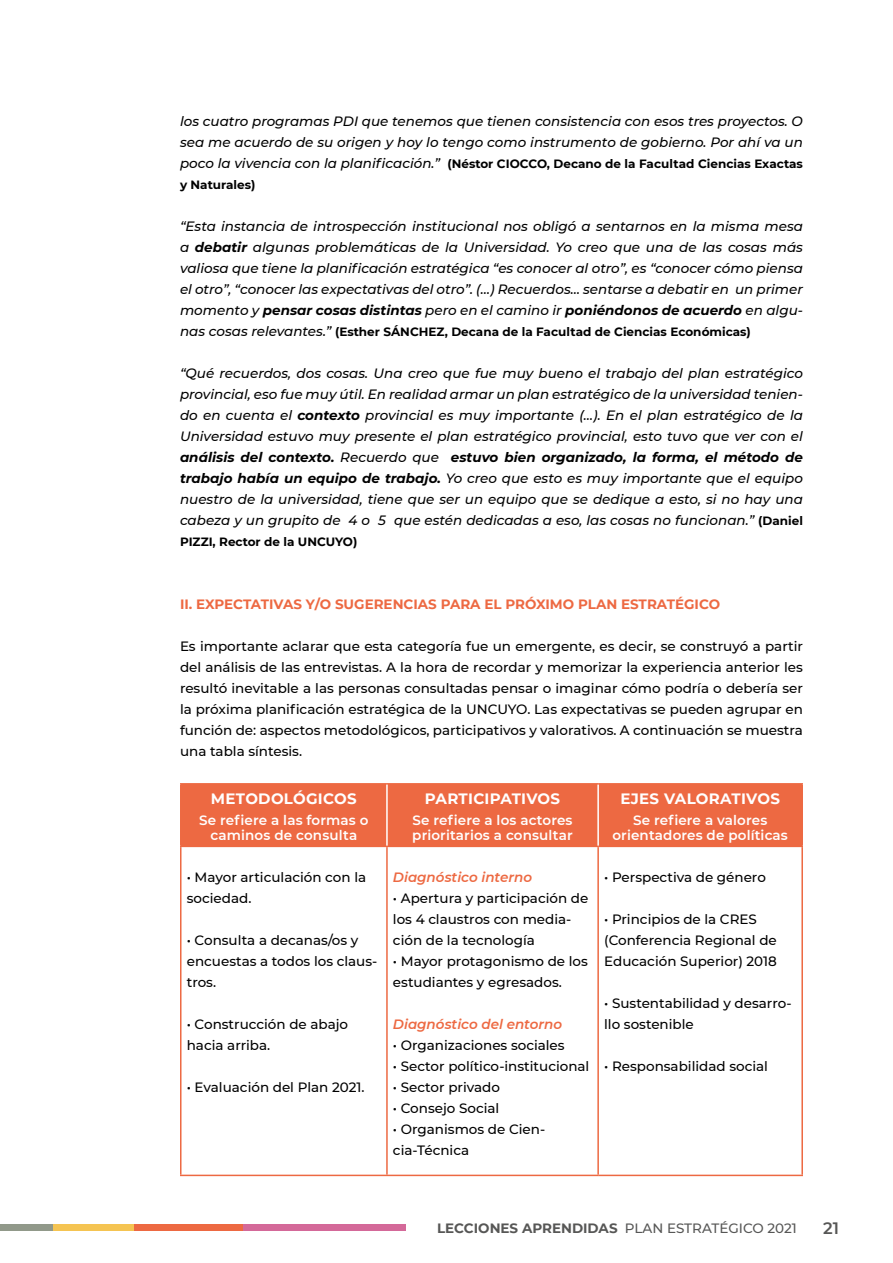
<style>
.page{position:relative;width:893px;height:1263px;background:#fff}
.page>*{position:absolute;margin:0;border:0;box-sizing:border-box;transform-origin:0 0}
.t1{font:600 16.5px "Montserrat";color:#575756}
.t2{font:700 15px "Montserrat";letter-spacing:.02em;color:#fff}
.t3{font:italic 500 13.5px/21px "Montserrat";color:#000;text-align:justify}
.t4{font:500 13.5px/21px "Montserrat";color:#000}
.t5{font:600 13.5px/15px "Montserrat";letter-spacing:.01em;color:#fff;text-align:center}
.t6{font:700 13.5px "Montserrat";color:#ed6942}
.t7{font:italic 600 13.5px "Montserrat";color:#ed6942}
.t8{font:700 13.5px "Montserrat";color:#575756}
.t9{font:700 12px/21px "Montserrat";color:#000}
.s1{font-weight:500;font-style:italic;font-size:13.5px}
.s2{font-weight:700}
.s3{font-weight:700;font-style:normal;font-size:12px}
.s4{font-weight:500}
</style>
<div class="page">
<div style="left:0;top:1224px;width:53px;height:7px;background:#91998a"></div>
<div style="left:53px;top:1224px;width:81px;height:7px;background:#f5c452"></div>
<div style="left:134px;top:1224px;width:109px;height:7px;background:#ed6942"></div>
<div style="left:243px;top:1224px;width:162px;height:7px;background:#d46999"></div>
<div style="left:182px;top:785px;width:619px;height:61px;background:#ed6942"></div>
<hr style="left:180px;top:783px;width:207px;height:2px;background:#ed6942">
<hr style="left:180px;top:785px;width:2px;height:61px;background:#ed6942">
<hr style="left:387px;top:783px;width:211px;height:2px;background:#ed6942">
<hr style="left:598px;top:783px;width:205px;height:2px;background:#ed6942">
<hr style="left:801px;top:785px;width:2px;height:61px;background:#ed6942">
<hr style="left:180px;top:846px;width:207px;height:1px;background:#ed6942">
<hr style="left:387px;top:846px;width:211px;height:1px;background:#ed6942">
<hr style="left:598px;top:846px;width:205px;height:1px;background:#ed6942">
<hr style="left:386px;top:785px;width:2px;height:61px;background:#fff">
<hr style="left:597px;top:785px;width:2px;height:61px;background:#fff">
<hr style="left:180px;top:847px;width:2px;height:328px;background:#ed6942">
<hr style="left:386px;top:847px;width:2px;height:328px;background:#ed6942">
<hr style="left:597px;top:847px;width:2px;height:328px;background:#ed6942">
<hr style="left:801px;top:847px;width:2px;height:328px;background:#ed6942">
<hr style="left:180px;top:1175px;width:207px;height:1px;background:#ed6942">
<hr style="left:387px;top:1175px;width:211px;height:1px;background:#ed6942">
<hr style="left:598px;top:1175px;width:205px;height:1px;background:#ed6942">
<p class="t3" style="left:180px;top:110px;width:624px">los cuatro programas PDI que tenemos que tienen consistencia con esos tres proyectos. O sea me acuerdo de su origen y hoy lo tengo como instrumento de gobierno. Por ahí va un</p>
<p class="t9" style="left:180px;top:153px;width:624px"><span class="s1">poco la vivencia con la planificación.”</span> (Néstor CIOCCO, Decano de la Facultad Ciencias Exactas y Naturales)</p>
<p class="t3" style="left:180px;top:215px;width:624px">“Esta instancia de introspección institucional nos obligó a sentarnos en la misma mesa a <span class="s2">debatir</span> algunas problemáticas de la Universidad. Yo creo que una de las cosas más valiosa que tiene la planificación estratégica “es conocer al otro”, es “conocer cómo piensa el otro”, “conocer las expectativas del otro”. (…) Recuerdos… sentarse a debatir en un primer momento y <span class="s2">pensar cosas distintas</span> pero en el camino ir <span class="s2">poniéndonos de acuerdo</span> en algu-</p>
<p class="t9" style="left:180px;top:321px;width:572px"><span class="s1">nas cosas relevantes.”</span> (Esther SÁNCHEZ, Decana de la Facultad de Ciencias Económicas)</p>
<p class="t3" style="left:180px;top:362px;width:624px">“Qué recuerdos, dos cosas. Una creo que fue muy bueno el trabajo del plan estratégico provincial, eso fue muy útil. En realidad armar un plan estratégico de la universidad tenien&shy;do en cuenta el <span class="s2">contexto</span> provincial es muy importante (…). En el plan estratégico de la Universidad estuvo muy presente el plan estratégico provincial, esto tuvo que ver con el <span class="s2">análisis del contexto.</span> Recuerdo que <span class="s2">estuvo bien organizado, la forma, el método de trabajo había un equipo de trabajo.</span> Yo creo que esto es muy importante que el equipo nuestro de la universidad, tiene que ser un equipo que se dedique a esto, si no hay una cabeza y un grupito de 4 o 5 que estén dedicadas a eso, las cosas no funcionan.” <span class="s3">(Daniel</span></p>
<p class="t9" style="left:180px;top:531px;width:179px">PIZZI, Rector de la UNCUYO)</p>
<p class="t6" style="left:180px;top:594px;width:542px">II. EXPECTATIVAS Y/O SUGERENCIAS PARA EL PRÓXIMO PLAN ESTRATÉGICO</p>
<p class="t4" style="left:180px;top:635px;width:624px;text-align:justify">Es importante aclarar que esta categoría fue un emergente, es decir, se construyó a partir del análisis de las entrevistas. A la hora de recordar y memorizar la experiencia anterior les resultó inevitable a las personas consultadas pensar o imaginar cómo podría o debería ser la próxima planificación estratégica de la UNCUYO. Las expectativas se pueden agrupar en función de: aspectos metodológicos, participativos y valorativos. A continuación se muestra una tabla síntesis.</p>
<p class="t2" style="left:211px;top:788px;width:147px">METODOLÓGICOS</p>
<p class="t5" style="left:199px;top:812px;width:171px">Se refiere a las formas o caminos de consulta</p>
<p class="t2" style="left:425px;top:788px;width:137px">PARTICIPATIVOS</p>
<p class="t5" style="left:412px;top:812px;width:162px;text-align:left">Se refiere a los actores prioritarios a consultar</p>
<p class="t2" style="left:620px;top:788px;width:161px">EJES VALORATIVOS</p>
<p class="t5" style="left:612px;top:812px;width:177px">Se refiere a valores orientadores de políticas</p>
<p class="t4" style="left:187px;top:866px;width:181px">• Mayor articulación con la sociedad.</p>
<p class="t4" style="left:187px;top:929px;width:192px">• Consulta a decanas/os y encuestas a todos los claus&shy;tros.</p>
<p class="t4" style="left:187px;top:1013px;width:163px">• Construcción de abajo hacia arriba.</p>
<p class="t4" style="left:187px;top:1076px;width:179px">• Evaluación del Plan 2021.</p>
<p class="t7" style="left:393px;top:868px;width:141px">Diagnóstico interno</p>
<p class="t4" style="left:393px;top:887px;width:197px">• Apertura y participación de los 4 claustros con media&shy;ción de la tecnología</p>
<p class="t4" style="left:393px;top:950px;width:196px">• Mayor protagonismo de los estudiantes y egresados.</p>
<p class="t7" style="left:393px;top:1015px;width:171px">Diagnóstico del entorno</p>
<p class="t4" style="left:393px;top:1034px;width:173px">• Organizaciones sociales</p>
<p class="t4" style="left:393px;top:1055px;width:198px">• Sector político-institucional</p>
<p class="t4" style="left:393px;top:1076px;width:109px">• Sector privado</p>
<p class="t4" style="left:393px;top:1097px;width:108px">• Consejo Social</p>
<p class="t4" style="left:393px;top:1118px;width:154px">• Organismos de Cien&shy;cia-Técnica</p>
<p class="t4" style="left:604px;top:866px;width:163px">• Perspectiva de género</p>
<p class="t4" style="left:604px;top:908px;width:174px">• Principios de la CRES (Conferencia Regional de<br>Educación Superior) 2018</p>
<p class="t4" style="left:604px;top:992px;width:189px">• Sustentabilidad y desarro&shy;llo sostenible</p>
<p class="t4" style="left:604px;top:1055px;width:165px">• Responsabilidad social</p>
<p class="t8" style="left:437px;top:1218px;width:361px">LECCIONES APRENDIDAS <span class="s4">PLAN ESTRATÉGICO 2021</span></p>
<p class="t1" style="left:823px;top:1217px;width:17px">21</p>
</div>
